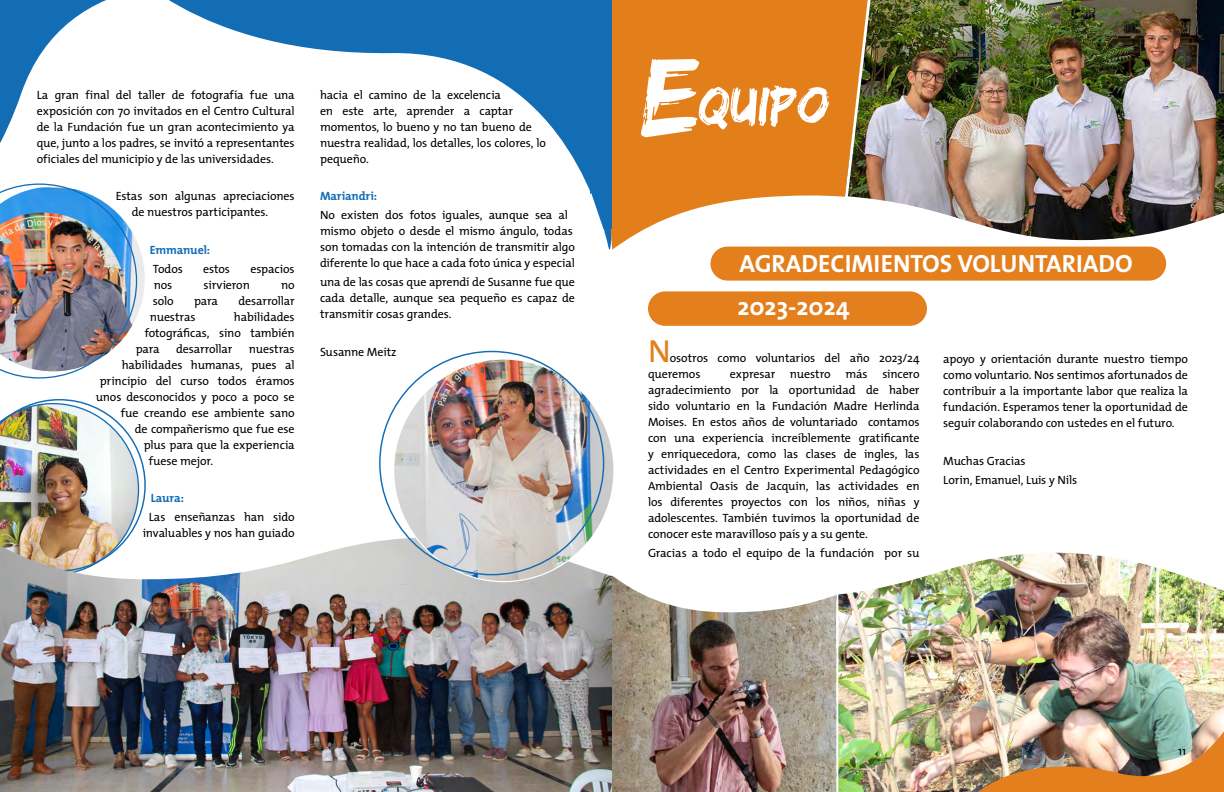
<style>
.page{position:relative;width:1224px;height:792px;background:#fff}
.page>*{position:absolute;margin:0;border:0;box-sizing:border-box;transform-origin:0 0}
.t1{font:53.8px "Edo SZ";color:#fff}
.t2{font:52.9px "Edo SZ";color:#fff}
.t3{font:32px "The Mix";color:#e37f1c}
.t4{font:700 25px "The Mix";color:#fff}
.t5{font:12px/16px "The Mix";letter-spacing:-.01em;color:#000}
.t6{font:12px/16px "The Mix Plain";letter-spacing:-.01em;color:#000;text-align:justify}
.t7{font:700 12px "The Mix";letter-spacing:-.01em;color:#136db5}
.s1{font-size:116.5px}
</style>
<div class="page">
<img style="left:838px;top:553px;width:386px;height:239px">
<div style="left:710px;top:247px;width:456px;height:34px;background:#e37f1c;border-radius:17px"></div>
<img style="left:972px;top:680px;width:252px;height:112px">
<img style="left:612px;top:577px;width:224px;height:215px">
<svg style="left:0;top:0;width:106px;height:143px"></svg>
<div style="left:648px;top:291px;width:279px;height:35px;background:#e37f1c;border-radius:17px"></div>
<svg style="left:169px;top:0;width:414px;height:176px"></svg>
<img style="left:0;top:183px;width:145px;height:196px">
<img style="left:1191px;top:0;width:33px;height:224px">
<img style="left:583px;top:0;width:608px;height:250px">
<img style="left:845px;top:0;width:40px;height:199px">
<div style="left:590px;top:0;width:22px;height:229px;background:#136db5"></div>
<img style="left:0;top:399px;width:146px;height:138px">
<svg style="left:583px;top:193px;width:21px;height:44px"></svg>
<img style="left:0;top:537px;width:612px;height:255px">
<img style="left:394px;top:359px;width:220px;height:223px">
<p class="t6" style="left:37px;top:86px;width:260px">La gran final del taller de fotografía fue una exposición con 70 invitados en el Centro Cultural de la Fundación fue un gran acontecimiento ya que, junto a los padres, se invitó a representantes oficiales del municipio y de las universidades.</p>
<p class="t5" style="left:132px;top:188px;width:165px;text-indent:-16px">Estas son algunas apreciaciones de nuestros participantes.</p>
<p class="t7" style="left:150px;top:240px;width:62px">Emmanuel:</p>
<p class="t5" style="left:153px;top:260px;width:32px">Todos</p>
<p class="t5" style="left:203px;top:260px;width:28px">estos</p>
<p class="t5" style="left:250px;top:260px;width:46px">espacios</p>
<p class="t5" style="left:154px;top:276px;width:20px">nos</p>
<p class="t5" style="left:204px;top:276px;width:48px">sirvieron</p>
<p class="t5" style="left:281px;top:276px;width:15px">no</p>
<p class="t5" style="left:153px;top:292px;width:22px">solo</p>
<p class="t5" style="left:194px;top:292px;width:25px">para</p>
<p class="t5" style="left:238px;top:292px;width:58px">desarrollar</p>
<p class="t5" style="left:150px;top:308px;width:47px">nuestras</p>
<p class="t5" style="left:234px;top:308px;width:62px">habilidades</p>
<p class="t5" style="left:145px;top:324px;width:152px">fotográficas, sino también</p>
<p class="t5" style="left:136px;top:340px;width:25px">para</p>
<p class="t5" style="left:176px;top:340px;width:58px">desarrollar</p>
<p class="t5" style="left:249px;top:340px;width:47px">nuestras</p>
<p class="t5" style="left:122px;top:356px;width:174px">habilidades humanas, pues al</p>
<p class="t5" style="left:100px;top:372px;width:196px">principio del curso todos éramos</p>
<p class="t5" style="left:96px;top:388px;width:201px">unos desconocidos y poco a poco se</p>
<p class="t5" style="left:121px;top:404px;width:176px">fue creando ese ambiente sano</p>
<p class="t5" style="left:135px;top:420px;width:161px">de compañerismo que fue ese</p>
<p class="t5" style="left:144px;top:436px;width:152px">plus para que la experiencia</p>
<p class="t5" style="left:149px;top:452px;width:66px">fuese mejor.</p>
<p class="t7" style="left:151px;top:488px;width:35px">Laura:</p>
<p class="t5" style="left:143px;top:509px;width:154px;text-align:center">Las enseñanzas han sido invaluables y nos han guiado</p>
<h1 class="t1" style="left:641px;top:73px;width:190px"><span class="s1">E</span>QUIPO</h1>
<h2 class="t2" style="left:684px;top:72px;width:131px">QUIPO</h2>
<p class="t5" style="left:320px;top:86px;width:228px">hacia el camino de la excelencia<br>en este arte, aprender a captar momentos, lo bueno y no tan bueno de nuestra realidad, los detalles, los colores, lo pequeño.</p>
<p class="t7" style="left:320px;top:186px;width:59px">Mariandri:</p>
<p class="t5" style="left:320px;top:207px;width:256px">No existen dos fotos iguales, aunque sea al mismo objeto o desde el mismo ángulo, todas son tomadas con la intención de transmitir algo diferente lo que hace a cada foto única y especial</p>
<p class="t5" style="left:320px;top:274px;width:257px;text-align:justify">una de las cosas que aprendí de Susanne fue que cada detalle, aunque sea pequeño es capaz de transmitir cosas grandes.</p>
<p class="t6" style="left:320px;top:343px;width:78px">Susanne Meitz</p>
<h3 class="t3" style="left:648px;top:325px;width:24px">N</h3>
<h3 class="t4" style="left:739px;top:242px;width:395px">AGRADECIMIENTOS VOLUNTARIADO</h3>
<h3 class="t4" style="left:737px;top:285px;width:114px">2023-2024</h3>
<p class="t5" style="left:648px;top:350px;width:273px;text-indent:22px">osotros como voluntarios del año 2023/24 queremos</p>
<p class="t5" style="left:943px;top:351px;width:246px;text-align:justify">apoyo y orientación durante nuestro tiempo como voluntario. Nos sentimos afortunados de contribuir a la importante labor que realiza la fundación. Esperamos tener la oportunidad de seguir colaborando con ustedes en el futuro.</p>
<p class="t5" style="left:943px;top:451px;width:136px;line-height:18.8px">Muchas Gracias<br>Lorin, Emanuel, Luis y Nils</p>
<p class="t5" style="left:648px;top:366px;width:273px;text-align:justify;text-indent:82px">expresar nuestro más sincero agradecimiento por la oportunidad de haber sido voluntario en la Fundación Madre Herlinda Moises. En estos años de voluntariado contamos con una experiencia increíblemente gratificante y enriquecedora, como las clases de ingles, las actividades en el Centro Experimental Pedagógico Ambiental Oasis de Jacquin, las actividades en los diferentes proyectos con los niños, niñas y adolescentes. También tuvimos la oportunidad de conocer este maravilloso país y a su gente.</p>
<p class="t5" style="left:648px;top:545px;width:273px">Gracias a todo el equipo de la fundación por su</p>
<p class="t5" style="left:1178px;top:743px;width:9px">11</p>
</div>
